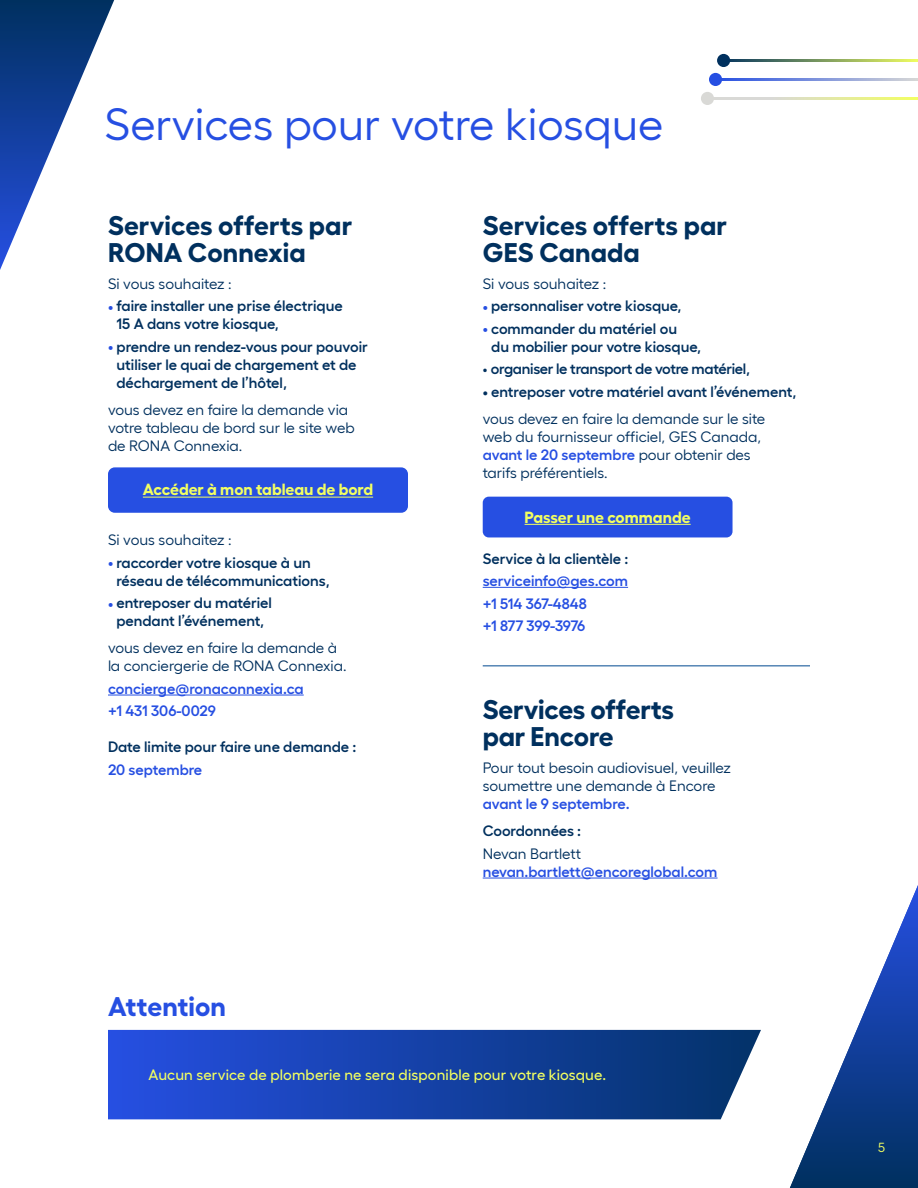
<style>
.page{position:relative;width:918px;height:1188px;background:#fff}
.page>*{position:absolute;margin:0;border:0;box-sizing:border-box;transform-origin:0 0}
.Connexia24_TITRE_N1{font:45px "Fellix";color:#264fe2}
.BodyTXT_ST_nv2_BleuF{font:700 27px/27px "Fellix";color:#00305e}
.BodyTXT_ST_nv2_BleuF-2{font:700 27px "Fellix";color:#264fe2}
.Paragraph_Style_2{font:700 16.2px "Fellix";letter-spacing:-.005em;color:#f2ff61}
.BodyTXT_BasicPgr_10_12_5_3spa{font:600 15px/18px "Fellix";color:#00305e}
.BodyTXT_BasicPgr_Suite_10_12_5_6spa{font:15px/18px "Fellix";color:#00305e}
.BodyTXT_BasicPgr_10_12_5_3spa-2{font:15px/18px "Fellix";color:#00305e}
.BodyTXT_BasicPgr_10_12_5_3spa-3{font:600 15px "Fellix";color:#264fe2}
.BodyTXT_EXERGUE_10_12_5_Jaune{font:500 15px "Fellix";letter-spacing:.01em;color:#f2ff61}
.BodyTXT_BasicPgr_10_12_5_3spa-4{font:600 15px "Fellix";letter-spacing:-.02em;color:#00305e}
.BodyTXT_BasicPgr_Suite_10_12_5_6spa-2{font:600 15px "Fellix";color:#00305e}
.BodyTXT_BasicPgr_Suite_10_12_5_12spa{font:600 15px "Fellix";color:#00305e}
.BodyTXT_BasicPgr_Suite_10_12_5_12spa-2{font:15px "Fellix";color:#00305e}
.BodyTXT_BasicPgr_10_12_5_3spa-5{font:600 15px "Fellix";letter-spacing:-.02em;color:#264fe2}
.t1{font:13.2px "Fellix";color:#f2ff61}
.s1{color:#264fe2}
.s2{font-weight:400}
.s3{font-weight:600;color:#264fe2}
</style>
<div class="page">
<svg style="left:790px;top:885px;width:128px;height:303px"></svg>
<svg style="left:714px;top:97px;width:204px;height:3px"></svg>
<div style="left:701px;top:92px;width:13px;height:13px;background:#d9d9d6;border-radius:50%"></div>
<svg style="left:722px;top:78px;width:196px;height:3px"></svg>
<div style="left:709px;top:73px;width:13px;height:13px;background:#264fe2;border-radius:50%"></div>
<svg style="left:730px;top:59px;width:188px;height:3px"></svg>
<div style="left:717px;top:54px;width:13px;height:13px;background:#00305e;border-radius:50%"></div>
<svg style="left:0;top:0;width:114px;height:270px"></svg>
<hr style="left:108px;top:695px;width:196px;height:1px;background:#264fe2">
<div style="left:108px;top:467px;width:300px;height:46px;background:#264fe2;border-radius:7px"></div>
<hr style="left:143px;top:497px;width:230px;height:1px;background:#f2ff61">
<hr style="left:483px;top:878px;width:235px;height:1px;background:#264fe2">
<svg style="left:108px;top:1030px;width:653px;height:89px;background:#1c46a9"></svg>
<hr style="left:483px;top:587px;width:145px;height:1px;background:#264fe2">
<div style="left:483px;top:497px;width:250px;height:40px;background:#264fe2;border-radius:6px"></div>
<hr style="left:525px;top:524px;width:166px;height:1px;background:#f2ff61">
<hr style="left:483px;top:665px;width:327px;height:1px;background:#004990">
<p class="Connexia24_TITRE_N1" style="left:105px;top:89px;width:560px">Services pour votre kiosque</p>
<p class="BodyTXT_ST_nv2_BleuF" style="left:108px;top:209px;width:246px">Services offerts par<br>RONA Connexia</p>
<p class="BodyTXT_BasicPgr_10_12_5_3spa-2" style="left:108px;top:273px;width:125px">Si vous souhaitez :</p>
<p class="BodyTXT_BasicPgr_10_12_5_3spa" style="left:117px;top:296px;width:228px;text-indent:-9px"><span class="s1">•</span> faire installer une prise électrique<br>15 A dans votre kiosque,</p>
<p class="BodyTXT_BasicPgr_10_12_5_3spa" style="left:117px;top:336px;width:253px;text-indent:-9px"><span class="s1">•</span> prendre un rendez-vous pour pouvoir utiliser le quai de chargement et de déchargement de l’hôtel,</p>
<p class="BodyTXT_BasicPgr_Suite_10_12_5_6spa" style="left:108px;top:399px;width:248px">vous devez en faire la demande via votre tableau de bord sur le site web de RONA Connexia.</p>
<p class="Paragraph_Style_2" style="left:143px;top:477px;width:232px">Accéder à mon tableau de bord</p>
<p class="BodyTXT_BasicPgr_Suite_10_12_5_12spa-2" style="left:108px;top:529px;width:125px">Si vous souhaitez :</p>
<p class="BodyTXT_BasicPgr_10_12_5_3spa" style="left:117px;top:552px;width:215px;text-indent:-9px"><span class="s1">•</span> raccorder votre kiosque à un réseau de télécommunications,</p>
<p class="BodyTXT_BasicPgr_10_12_5_3spa" style="left:108px;top:593px;width:166px;text-align:center"><span class="s1">•</span> entreposer du matériel pendant l’événement,</p>
<p class="BodyTXT_BasicPgr_Suite_10_12_5_6spa" style="left:108px;top:638px;width:240px">vous devez en faire la demande à la conciergerie de RONA Connexia.</p>
<p class="BodyTXT_BasicPgr_10_12_5_3spa-3" style="left:108px;top:677px;width:197px">concierge@ronaconnexia.ca</p>
<p class="BodyTXT_BasicPgr_10_12_5_3spa-3" style="left:108px;top:699px;width:109px">+1 431 306-0029</p>
<p class="BodyTXT_BasicPgr_Suite_10_12_5_12spa" style="left:108px;top:735px;width:250px">Date limite pour faire une demande :</p>
<p class="BodyTXT_BasicPgr_10_12_5_3spa-3" style="left:108px;top:758px;width:96px">20 septembre</p>
<p class="BodyTXT_ST_nv2_BleuF-2" style="left:108px;top:985px;width:120px">Attention</p>
<p class="BodyTXT_ST_nv2_BleuF" style="left:483px;top:209px;width:246px">Services offerts par<br>GES Canada</p>
<p class="BodyTXT_BasicPgr_10_12_5_3spa-2" style="left:483px;top:273px;width:125px">Si vous souhaitez :</p>
<p class="BodyTXT_BasicPgr_10_12_5_3spa" style="left:483px;top:296px;width:200px"><span class="s1">•</span> personnaliser votre kiosque,</p>
<p class="BodyTXT_BasicPgr_10_12_5_3spa" style="left:491px;top:318px;width:211px;text-indent:-9px"><span class="s1">•</span> commander du matériel ou<br>du mobilier pour votre kiosque,</p>
<p class="BodyTXT_BasicPgr_10_12_5_3spa-4" style="left:483px;top:357px;width:269px"><span class="s2">•</span> organiser le transport de votre matériel,</p>
<p class="BodyTXT_BasicPgr_10_12_5_3spa" style="left:483px;top:381px;width:315px">• entreposer votre matériel avant l’événement,</p>
<p class="BodyTXT_BasicPgr_Suite_10_12_5_6spa" style="left:483px;top:408px;width:284px">vous devez en faire la demande sur le site web du fournisseur officiel, GES Canada, <span class="s3">avant le 20 septembre</span> pour obtenir des tarifs préférentiels.</p>
<p class="Paragraph_Style_2" style="left:525px;top:504px;width:168px">Passer une commande</p>
<p class="BodyTXT_BasicPgr_Suite_10_12_5_6spa-2" style="left:483px;top:547px;width:147px">Service à la clientèle :</p>
<p class="BodyTXT_BasicPgr_10_12_5_3spa-3" style="left:483px;top:569px;width:147px">serviceinfo@ges.com</p>
<p class="BodyTXT_BasicPgr_10_12_5_3spa-3" style="left:483px;top:592px;width:106px">+1 514 367-4848</p>
<p class="BodyTXT_BasicPgr_10_12_5_3spa-5" style="left:483px;top:614px;width:104px">+1 877 399-3976</p>
<p class="BodyTXT_ST_nv2_BleuF" style="left:483px;top:693px;width:193px">Services offerts par Encore</p>
<p class="BodyTXT_BasicPgr_10_12_5_3spa-2" style="left:483px;top:758px;width:250px">Pour tout besoin audiovisuel, veuillez soumettre une demande à Encore <span class="s3">avant le 9 septembre.</span></p>
<p class="BodyTXT_BasicPgr_Suite_10_12_5_6spa-2" style="left:483px;top:819px;width:100px">Coordonnées :</p>
<p class="BodyTXT_BasicPgr_10_12_5_3spa-2" style="left:483px;top:843px;width:100px">Nevan Bartlett</p>
<p class="BodyTXT_BasicPgr_10_12_5_3spa-3" style="left:483px;top:860px;width:236px">nevan.bartlett@encoreglobal.com</p>
<p class="BodyTXT_EXERGUE_10_12_5_Jaune" style="left:148px;top:1063px;width:459px">Aucun service de plomberie ne sera disponible pour votre kiosque.</p>
<p class="t1" style="left:878px;top:1138px;width:8px">5</p>
</div>
